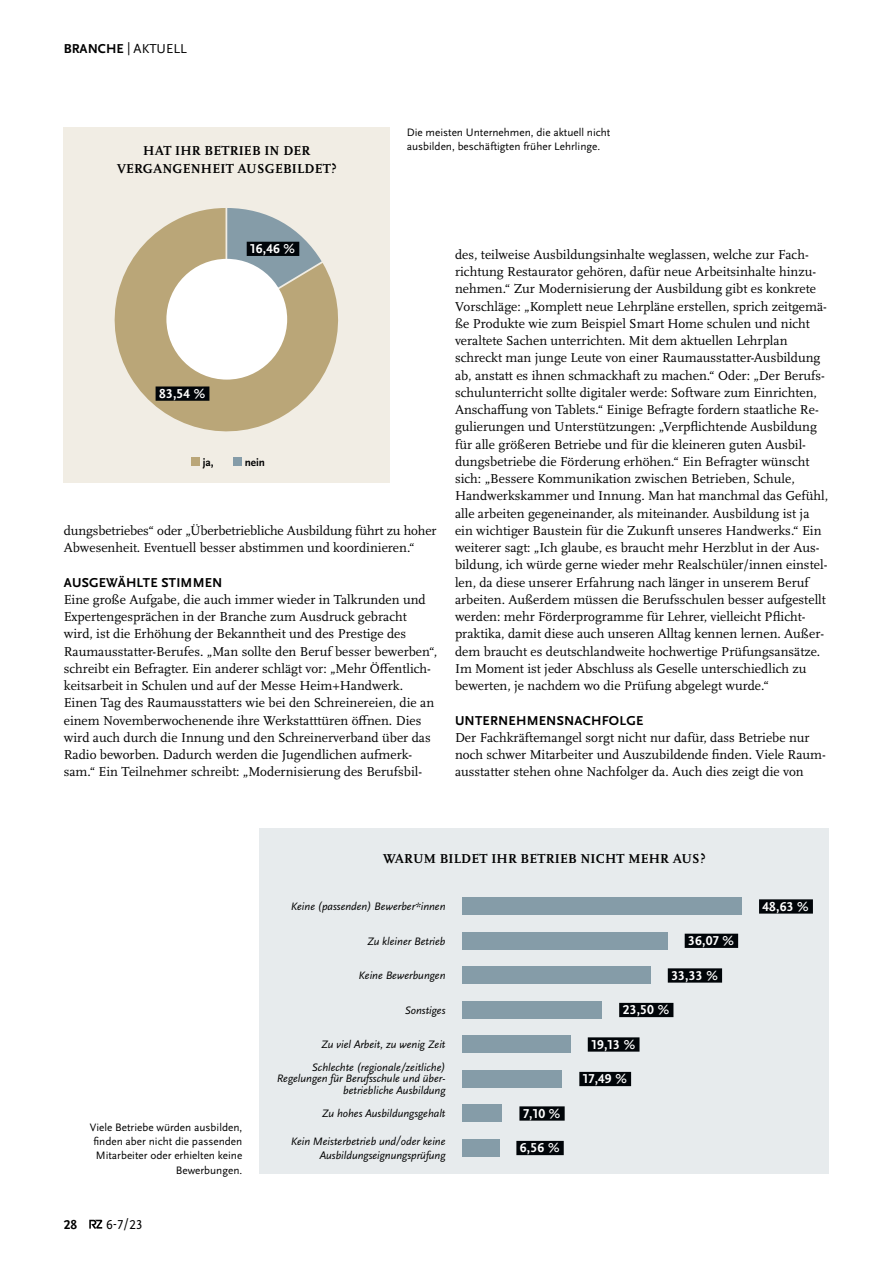
<style>
.page{position:relative;width:893px;height:1263px;background:#fff}
.page>*{position:absolute;margin:0;border:0;box-sizing:border-box;transform-origin:0 0}
.t1{font:13.5px/17.2px "Scala OT";color:#000}
.t2{font:700 13.5px/17.2px "Scala OT";letter-spacing:.015em;color:#000;text-align:center}
.t3{font:700 13.5px "Scala Sans OT";letter-spacing:.015em;color:#fff}
.t4{font:700 13.5px "Scala Sans OT";letter-spacing:.015em;color:#000}
.t5{font:13.5px "Scala Sans OT";color:#000}
.t6{font:italic 11.25px/11.2px "Scala Sans OT";color:#000;text-align:right}
.t7{font:11.25px/14.2px "Scala Sans OT";color:#000;text-align:right}
.t8{font:700 11.25px "Scala Sans OT";color:#000}
.s1{font-weight:700}
</style>
<div class="page">
<div style="left:64px;top:128px;width:326px;height:355px;background:#f1ede4"></div>
<svg style="left:115px;top:208px;width:224px;height:223px;fill:#baa678"></svg>
<svg style="left:227px;top:208px;width:95px;height:110px"></svg>
<div style="left:166px;top:259px;width:121px;height:121px;background:#fff;border-radius:50%"></div>
<div style="left:156px;top:386px;width:53px;height:15px;background:#010509"></div>
<div style="left:247px;top:242px;width:52px;height:14px;background:#010509"></div>
<div style="left:233px;top:457px;width:9px;height:9px;background:#859ca8"></div>
<div style="left:191px;top:457px;width:9px;height:9px;background:#baa678"></div>
<svg style="left:89px;top:1220px;width:13px;height:8px"></svg>
<div style="left:259px;top:828px;width:570px;height:346px;background:#e7ebed"></div>
<div style="left:462px;top:967px;width:189px;height:17px;background:#859ca8"></div>
<div style="left:462px;top:1036px;width:109px;height:17px;background:#859ca8"></div>
<div style="left:588px;top:1037px;width:51px;height:14px;background:#010509"></div>
<div style="left:462px;top:1070px;width:100px;height:17px;background:#859ca8"></div>
<div style="left:462px;top:898px;width:280px;height:17px;background:#859ca8"></div>
<div style="left:462px;top:1105px;width:40px;height:17px;background:#859ca8"></div>
<div style="left:462px;top:932px;width:206px;height:17px;background:#859ca8"></div>
<div style="left:462px;top:1001px;width:140px;height:17px;background:#859ca8"></div>
<div style="left:462px;top:1139px;width:38px;height:17px;background:#859ca8"></div>
<div style="left:516px;top:1141px;width:48px;height:14px;background:#010509"></div>
<div style="left:619px;top:1003px;width:54px;height:14px;background:#010509"></div>
<div style="left:685px;top:934px;width:53px;height:14px;background:#010509"></div>
<div style="left:519px;top:1106px;width:46px;height:14px;background:#010509"></div>
<div style="left:759px;top:899px;width:54px;height:14px;background:#010509"></div>
<div style="left:579px;top:1072px;width:52px;height:14px;background:#010509"></div>
<div style="left:668px;top:968px;width:54px;height:14px;background:#010509"></div>
<p class="t5" style="left:64px;top:42px;width:124px"><span class="s1">BRANCHE</span> | AKTUELL</p>
<p class="t2" style="left:117px;top:142px;width:221px">HAT IHR BETRIEB IN DER<br>VERGANGENHEIT AUSGEBILDET?</p>
<p class="t7" style="left:407px;top:125px;width:205px;text-align:left">Die meisten Unternehmen, die aktuell nicht ausbilden, beschäftigten früher Lehrlinge.</p>
<p class="t3" style="left:250px;top:241px;width:46px">16,46 %</p>
<p class="t3" style="left:159px;top:386px;width:48px">83,54 %</p>
<p class="t8" style="left:203px;top:456px;width:12px">ja,</p>
<p class="t8" style="left:245px;top:456px;width:22px">nein</p>
<p class="t1" style="left:64px;top:522px;width:374px">dungsbetriebes“ oder „Überbetriebliche Ausbildung führt zu hoher<br>Abwesenheit. Eventuell besser abstimmen und koordinieren.“</p>
<p class="t4" style="left:64px;top:575px;width:160px">AUSGEWÄHLTE STIMMEN</p>
<p class="t1" style="left:64px;top:591px;width:375px">Eine große Aufgabe, die auch immer wieder in Talkrunden und Expertengesprächen in der Branche zum Ausdruck gebracht wird, ist die Erhöhung der Bekanntheit und des Prestige des Raumausstatter-Berufes. „Man sollte den Beruf besser bewerben“, schreibt ein Befragter. Ein anderer schlägt vor: „Mehr Öffentlich&shy;keitsarbeit in Schulen und auf der Messe Heim+Handwerk.<br>Einen Tag des Raumausstatters wie bei den Schreinereien, die an einem Novemberwochenende ihre Werkstatttüren öffnen. Dies wird auch durch die Innung und den Schreinerverband über das Radio beworben. Dadurch werden die Jugendlichen aufmerk&shy;sam.“ Ein Teilnehmer schreibt: „Modernisierung des Berufsbil-</p>
<p class="t1" style="left:455px;top:246px;width:375px">des, teilweise Ausbildungsinhalte weglassen, welche zur Fach&shy;richtung Restaurator gehören, dafür neue Arbeitsinhalte hinzu&shy;nehmen.“ Zur Modernisierung der Ausbildung gibt es konkrete Vorschläge: „Komplett neue Lehrpläne erstellen, sprich zeitgemä&shy;ße Produkte wie zum Beispiel Smart Home schulen und nicht veraltete Sachen unterrichten. Mit dem aktuellen Lehrplan schreckt man junge Leute von einer Raumausstatter-Ausbildung ab, anstatt es ihnen schmackhaft zu machen.“ Oder: „Der Berufs&shy;schulunterricht sollte digitaler werde: Software zum Einrichten, Anschaffung von Tablets.“ Einige Befragte fordern staatliche Re&shy;gulierungen und Unterstützungen: „Verpflichtende Ausbildung für alle größeren Betriebe und für die kleineren guten Ausbil&shy;dungsbetriebe die Förderung erhöhen.“ Ein Befragter wünscht sich: „Bessere Kommunikation zwischen Betrieben, Schule, Handwerkskammer und Innung. Man hat manchmal das Gefühl, alle arbeiten gegeneinander, als miteinander. Ausbildung ist ja ein wichtiger Baustein für die Zukunft unseres Handwerks.“ Ein weiterer sagt: „Ich glaube, es braucht mehr Herzblut in der Aus&shy;bildung, ich würde gerne wieder mehr Realschüler/innen einstel&shy;len, da diese unserer Erfahrung nach länger in unserem Beruf arbeiten. Außerdem müssen die Berufsschulen besser aufgestellt werden: mehr Förderprogramme für Lehrer, vielleicht Pflicht&shy;praktika, damit diese auch unseren Alltag kennen lernen. Außer&shy;dem braucht es deutschlandweite hochwertige Prüfungsansätze.<br>Im Moment ist jeder Abschluss als Geselle unterschiedlich zu bewerten, je nachdem wo die Prüfung abgelegt wurde.“</p>
<p class="t4" style="left:455px;top:713px;width:190px">UNTERNEHMENSNACHFOLGE</p>
<p class="t1" style="left:455px;top:729px;width:372px">Der Fachkräftemangel sorgt nicht nur dafür, dass Betriebe nur noch schwer Mitarbeiter und Auszubildende finden. Viele Raum&shy;ausstatter stehen ohne Nachfolger da. Auch dies zeigt die von</p>
<p class="t7" style="left:90px;top:1120px;width:154px">Viele Betriebe würden ausbilden, finden aber nicht die passenden<br>Mitarbeiter oder erhielten keine<br>Bewerbungen.</p>
<p class="t4" style="left:64px;top:1217px;width:15px">28</p>
<p class="t5" style="left:106px;top:1217px;width:38px">6-7/23</p>
<p class="t2" style="left:383px;top:850px;width:324px">WARUM BILDET IHR BETRIEB NICHT MEHR AUS?</p>
<p class="t6" style="left:291px;top:901px;width:156px">Keine (passenden) Bewerber*innen</p>
<p class="t6" style="left:367px;top:935px;width:80px">Zu kleiner Betrieb</p>
<p class="t3" style="left:688px;top:933px;width:47px">36,07 %</p>
<p class="t6" style="left:359px;top:970px;width:88px">Keine Bewerbungen</p>
<p class="t3" style="left:671px;top:968px;width:48px">33,33 %</p>
<p class="t6" style="left:405px;top:1004px;width:42px">Sonstiges</p>
<p class="t3" style="left:623px;top:1002px;width:48px">23,50 %</p>
<p class="t6" style="left:321px;top:1039px;width:126px">Zu viel Arbeit, zu wenig Zeit</p>
<p class="t3" style="left:591px;top:1037px;width:45px">19,13 %</p>
<p class="t6" style="left:277px;top:1062px;width:170px">Schlechte (regionale/zeitliche)<br>Regelungen für Berufsschule und über&shy;betriebliche Ausbildung</p>
<p class="t3" style="left:583px;top:1071px;width:45px">17,49 %</p>
<p class="t6" style="left:322px;top:1108px;width:125px">Zu hohes Ausbildungsgehalt</p>
<p class="t6" style="left:291px;top:1134px;width:156px;line-height:14.2px">Kein Meisterbetrieb und/oder keine<br>Ausbildungseignungsprüfung</p>
<p class="t3" style="left:523px;top:1106px;width:39px">7,10 %</p>
<p class="t3" style="left:520px;top:1140px;width:41px">6,56 %</p>
<p class="t3" style="left:763px;top:899px;width:48px">48,63 %</p>
</div>
